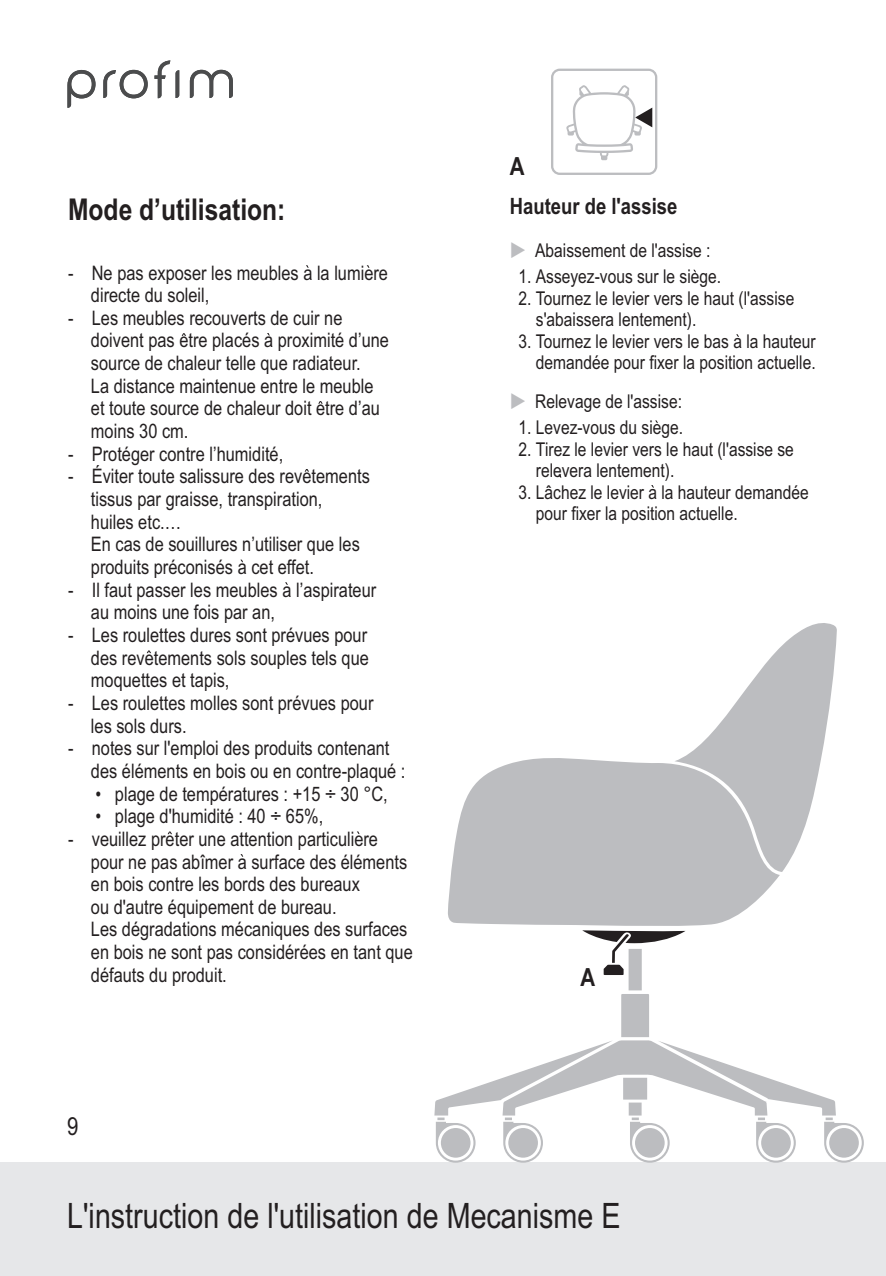
<style>
.page{position:relative;width:886px;height:1276px;background:#fff}
.page>*{position:absolute;margin:0;border:0;box-sizing:border-box;transform-origin:0 0}
.t1{font:35px "Arial Narrow";color:#231f20}
.t2{font:700 30px "Arial Narrow";color:#231f20}
.t3{font:25px "Arial Narrow";color:#231f20}
.t4{font:700 25px "Arial Narrow";color:#231f20}
.t5{font:700 22.5px "Arial Narrow";color:#231f20}
.t6{font:20px/22.8px "Arial Narrow";color:#231f20}
.t7{font:19px/21.5px "Arial Narrow";color:#231f20}
</style>
<div class="page">
<svg style="left:318px;top:401px;width:5px;height:3px"></svg>
<svg style="left:67px;top:70px;width:28px;height:38px"></svg>
<svg style="left:190px;top:70px;width:43px;height:28px"></svg>
<svg style="left:103px;top:70px;width:45px;height:28px"></svg>
<svg style="left:154px;top:60px;width:16px;height:38px"></svg>
<svg style="left:176px;top:70px;width:3px;height:28px"></svg>
<div style="left:0;top:1162px;width:886px;height:114px;background:#e6e7e9"></div>
<svg style="left:434px;top:623px;width:430px;height:539px"></svg>
<svg style="left:551px;top:69px;width:106px;height:106px"></svg>
<svg style="left:580px;top:930px;width:105px;height:55px"></svg>
<p class="t2" style="left:68px;top:199px;width:219px">Mode d’utilisation:</p>
<p class="t6" style="left:91px;top:263px;width:299px;text-indent:-23px">- Ne pas exposer les meubles a la lumiere directe du soleil,</p>
<p class="t6" style="left:91px;top:308px;width:300px;text-indent:-23px">- Les meubles recouverts de cuir ne doivent pas etre placés a proximité d’une source de chaleur telle que radiateur.<br>La distance maintenue entre le meuble et toute source de chaleur doit etre d’au moins 30 cm.</p>
<p class="t6" style="left:68px;top:444px;width:217px">- Protéger contre l’humidité,</p>
<p class="t6" style="left:91px;top:467px;width:280px;text-indent:-23px">- Éviter toute salissure des revetements tissus par graisse, transpiration, huiles etc.…<br>En cas de souillures n’utiliser que les produits préconisés a cet effet.</p>
<p class="t6" style="left:91px;top:580px;width:287px;text-indent:-23px">- Il faut passer les meubles a l’aspirateur au moins une fois par an,</p>
<p class="t6" style="left:91px;top:625px;width:280px;text-align:justify;text-indent:-23px">- Les roulettes dures sont prévues pour des revetements sols souples tels que moquettes et tapis,</p>
<p class="t6" style="left:91px;top:693px;width:284px;text-indent:-23px">- Les roulettes molles sont prévues pour les sols durs.</p>
<p class="t6" style="left:91px;top:738px;width:316px;text-indent:-23px">- notes sur l'emploi des produits contenant des éléments en bois ou en contre-plaqué :</p>
<p class="t6" style="left:95px;top:784px;width:294px">• plage de températures : +15 ÷ 30 °C,</p>
<p class="t6" style="left:95px;top:806px;width:229px">• plage d'humidité : 40 ÷ 65%,</p>
<p class="t6" style="left:91px;top:829px;width:323px;text-indent:-23px">- veuillez preter une attention particuliere pour ne pas abîmer a surface des éléments en bois contre les bords des bureaux<br>ou d'autre équipement de bureau.<br>Les dégradations mécaniques des surfaces en bois ne sont pas considérées en tant que défauts du produit.</p>
<p class="t3" style="left:67px;top:1116px;width:13px">9</p>
<p class="t4" style="left:510px;top:157px;width:16px">A</p>
<p class="t5" style="left:510px;top:197px;width:169px">Hauteur de l'assise</p>
<p class="t7" style="left:535px;top:241px;width:177px">Abaissement de l'assise :</p>
<p class="t7" style="left:518px;top:268px;width:204px">1. Asseyez-vous sur le siege.</p>
<p class="t7" style="left:536px;top:289px;width:260px;text-indent:-17px">2. Tournez le levier vers le haut (l'assise s'abaissera lentement).</p>
<p class="t7" style="left:518px;top:332px;width:299px;text-align:right">3. Tournez le levier vers le bas a la hauteur demandée pour fixer la position actuelle.</p>
<p class="t7" style="left:535px;top:392px;width:148px">Relevage de l'assise:</p>
<p class="t7" style="left:518px;top:418px;width:166px">1. Levez-vous du siege.</p>
<p class="t7" style="left:536px;top:440px;width:260px;text-indent:-17px">2. Tirez le levier vers le haut (l'assise se relevera lentement).</p>
<p class="t7" style="left:536px;top:483px;width:274px;text-indent:-17px">3. Lâchez le levier a la hauteur demandée pour fixer la position actuelle.</p>
<p class="t1" style="left:67px;top:1202px;width:555px">L'instruction de l'utilisation de Mecanisme E</p>
</div>
